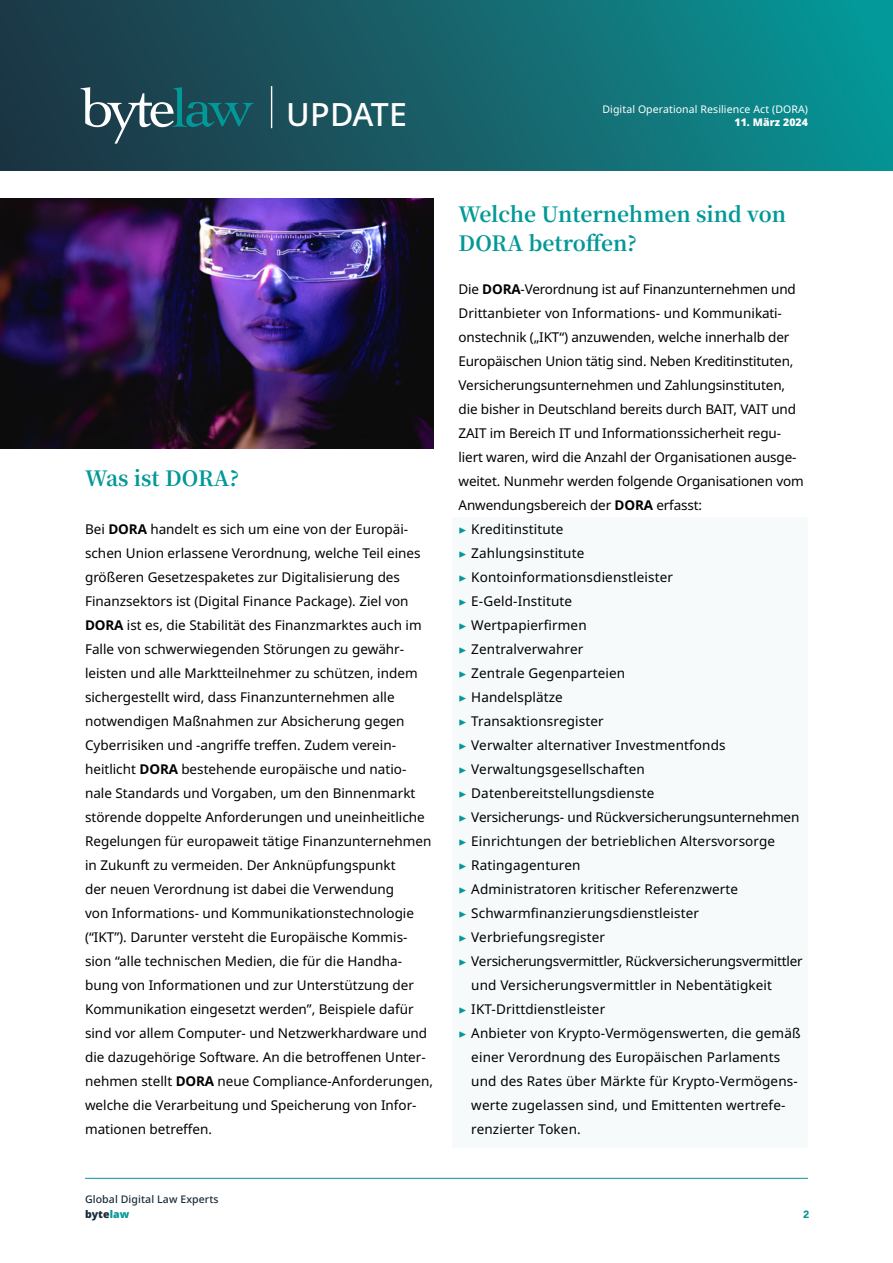
<style>
.page{position:relative;width:893px;height:1263px;background:#fff}
.page>*{position:absolute;margin:0;border:0;box-sizing:border-box;transform-origin:0 0}
.t1{font:500 32.1px "Noto Sans";letter-spacing:.01em;color:#fff}
.t2{font:700 21px/28.5px "Noto Serif JP";color:#039898}
.t3{font:13.5px/24px "Noto Sans";color:#000}
.t4{font:10.5px "Noto Sans";letter-spacing:.01em;color:#fff}
.t5{font:500 10.5px/15px "Noto Sans";letter-spacing:.01em;color:#192b3a}
.t6{font:900 10.5px "Noto Sans";letter-spacing:.01em;color:#fff}
.t7{font:900 10.5px "Avenir";color:#039898}
.s1{font-weight:700}
.s2{font-weight:900}
.s3{font-weight:900;color:#039898}
.s4{font-family:"Minion Pro";color:#039898}
</style>
<div class="page">
<div style="left:0;top:0;width:893px;height:170px;background:linear-gradient(to right,#203241,#0a9595)"></div>
<svg style="left:80px;top:87px;width:174px;height:57px;background:#305c67"></svg>
<hr style="left:271px;top:86px;width:1px;height:42px;background:#fff">
<hr style="left:85px;top:1178px;width:723px;height:1px;background:#039898">
<div style="left:452px;top:517px;width:356px;height:630px;background:#f7fafa"></div>
<img style="left:0;top:198px;width:434px;height:250px">
<h1 class="t1" style="left:286px;top:92px;width:122px">UPDATE</h1>
<p class="t4" style="left:602px;top:101px;width:207px">Digital Operational Resilience Act (DORA)</p>
<p class="t6" style="left:734px;top:114px;width:75px">11. März 2024</p>
<h2 class="t2" style="left:85px;top:465px;width:156px">Was ist DORA?</h2>
<p class="t3" style="left:85px;top:517px;width:349px">Bei <span class="s1">DORA</span> handelt es sich um eine von der Europäi&shy;schen Union erlassene Verordnung, welche Teil eines größeren Gesetzespaketes zur Digitalisierung des Finanzsektors ist (Digital Finance Package). Ziel von <span class="s1">DORA</span> ist es, die Stabilität des Finanzmarktes auch im Falle von schwerwiegenden Störungen zu gewähr&shy;leisten und alle Marktteilnehmer zu schützen, indem sichergestellt wird, dass Finanzunternehmen alle notwendigen Maßnahmen zur Absicherung gegen Cyberrisiken und -angriffe treffen. Zudem verein&shy;heitlicht <span class="s1">DORA</span> bestehende europäische und natio&shy;nale Standards und Vorgaben, um den Binnenmarkt störende doppelte Anforderungen und uneinheitliche Regelungen für europaweit tätige Finanzunternehmen in Zukunft zu vermeiden. Der Anknüpfungspunkt<br>der neuen Verordnung ist dabei die Verwendung<br>von Informations- und Kommunikationstechnologie (“IKT”). Darunter versteht die Europäische Kommis&shy;sion “alle technischen Medien, die für die Handha&shy;bung von Informationen und zur Unterstützung der Kommunikation eingesetzt werden”, Beispiele dafür sind vor allem Computer- und Netzwerkhardware und die dazugehörige Software. An die betroffenen Unter&shy;nehmen stellt <span class="s1">DORA</span> neue Compliance-Anforderungen, welche die Verarbeitung und Speicherung von Infor&shy;mationen betreffen.</p>
<p class="t5" style="left:85px;top:1191px;width:135px">Global Digital Law Experts <span class="s2">byte</span><span class="s3">law</span></p>
<h2 class="t2" style="left:459px;top:201px;width:329px">Welche Unternehmen sind von<br>DORA betroffen?</h2>
<p class="t3" style="left:459px;top:277px;width:339px">Die <span class="s1">DORA</span>-Verordnung ist auf Finanzunternehmen und</p>
<p class="t3" style="left:459px;top:301px;width:325px">Drittanbieter von Informations- und Kommunikati-</p>
<p class="t3" style="left:459px;top:325px;width:332px">onstechnik („IKT“) anzuwenden, welche innerhalb der</p>
<p class="t3" style="left:459px;top:349px;width:336px">Europäischen Union tätig sind. Neben Kreditinstituten,</p>
<p class="t3" style="left:459px;top:373px;width:328px">Versicherungsunternehmen und Zahlungsinstituten,</p>
<p class="t3" style="left:459px;top:397px;width:339px">die bisher in Deutschland bereits durch BAIT, VAIT und</p>
<p class="t3" style="left:459px;top:421px;width:324px">ZAIT im Bereich IT und Informationssicherheit regu-</p>
<p class="t3" style="left:459px;top:445px;width:340px">liert waren, wird die Anzahl der Organisationen ausge-</p>
<p class="t3" style="left:459px;top:469px;width:347px">weitet. Nunmehr werden folgende Organisationen vom</p>
<p class="t3" style="left:459px;top:493px;width:245px">Anwendungsbereich der <span class="s1">DORA</span> erfasst:</p>
<p class="t3" style="left:459px;top:517px;width:106px"><span class="s4">▶</span> Kreditinstitute</p>
<p class="t3" style="left:459px;top:541px;width:127px"><span class="s4">▶</span> Zahlungsinstitute</p>
<p class="t3" style="left:459px;top:565px;width:216px"><span class="s4">▶</span> Kontoinformationsdienstleister</p>
<p class="t3" style="left:459px;top:589px;width:115px"><span class="s4">▶</span> E-Geld-Institute</p>
<p class="t3" style="left:459px;top:613px;width:130px"><span class="s4">▶</span> Wertpapierfirmen</p>
<p class="t3" style="left:459px;top:637px;width:126px"><span class="s4">▶</span> Zentralverwahrer</p>
<p class="t3" style="left:459px;top:661px;width:168px"><span class="s4">▶</span> Zentrale Gegenparteien</p>
<p class="t3" style="left:459px;top:685px;width:106px"><span class="s4">▶</span> Handelsplätze</p>
<p class="t3" style="left:459px;top:709px;width:147px"><span class="s4">▶</span> Transaktionsregister</p>
<p class="t3" style="left:459px;top:733px;width:269px"><span class="s4">▶</span> Verwalter alternativer Investmentfonds</p>
<p class="t3" style="left:459px;top:757px;width:188px"><span class="s4">▶</span> Verwaltungsgesellschaften</p>
<p class="t3" style="left:459px;top:781px;width:197px"><span class="s4">▶</span> Datenbereitstellungsdienste</p>
<p class="t3" style="left:459px;top:805px;width:342px"><span class="s4">▶</span> Versicherungs- und Rückversicherungsunternehmen</p>
<p class="t3" style="left:459px;top:829px;width:318px"><span class="s4">▶</span> Einrichtungen der betrieblichen Altersvorsorge</p>
<p class="t3" style="left:459px;top:853px;width:123px"><span class="s4">▶</span> Ratingagenturen</p>
<p class="t3" style="left:459px;top:877px;width:281px"><span class="s4">▶</span> Administratoren kritischer Referenzwerte</p>
<p class="t3" style="left:459px;top:902px;width:242px"><span class="s4">▶</span> Schwarmfinanzierungsdienstleister</p>
<p class="t3" style="left:459px;top:926px;width:148px"><span class="s4">▶</span> Verbriefungsregister</p>
<p class="t3" style="left:459px;top:950px;width:346px"><span class="s4">▶</span> Versicherungsvermittler, Rückversicherungsvermittler</p>
<p class="t3" style="left:471px;top:974px;width:302px">und Versicherungsvermittler in Nebentätigkeit</p>
<p class="t3" style="left:459px;top:998px;width:148px"><span class="s4">▶</span> IKT-Drittdienstleister</p>
<p class="t3" style="left:459px;top:1022px;width:343px"><span class="s4">▶</span> Anbieter von Krypto-Vermögenswerten, die gemäß</p>
<p class="t3" style="left:471px;top:1046px;width:310px">einer Verordnung des Europäischen Parlaments</p>
<p class="t3" style="left:471px;top:1070px;width:328px">und des Rates über Märkte für Krypto-Vermögens-</p>
<p class="t3" style="left:471px;top:1094px;width:316px">werte zugelassen sind, und Emittenten wertrefe-</p>
<p class="t3" style="left:471px;top:1118px;width:111px">renzierter Token.</p>
<p class="t7" style="left:803px;top:1205px;width:8px">2</p>
</div>
